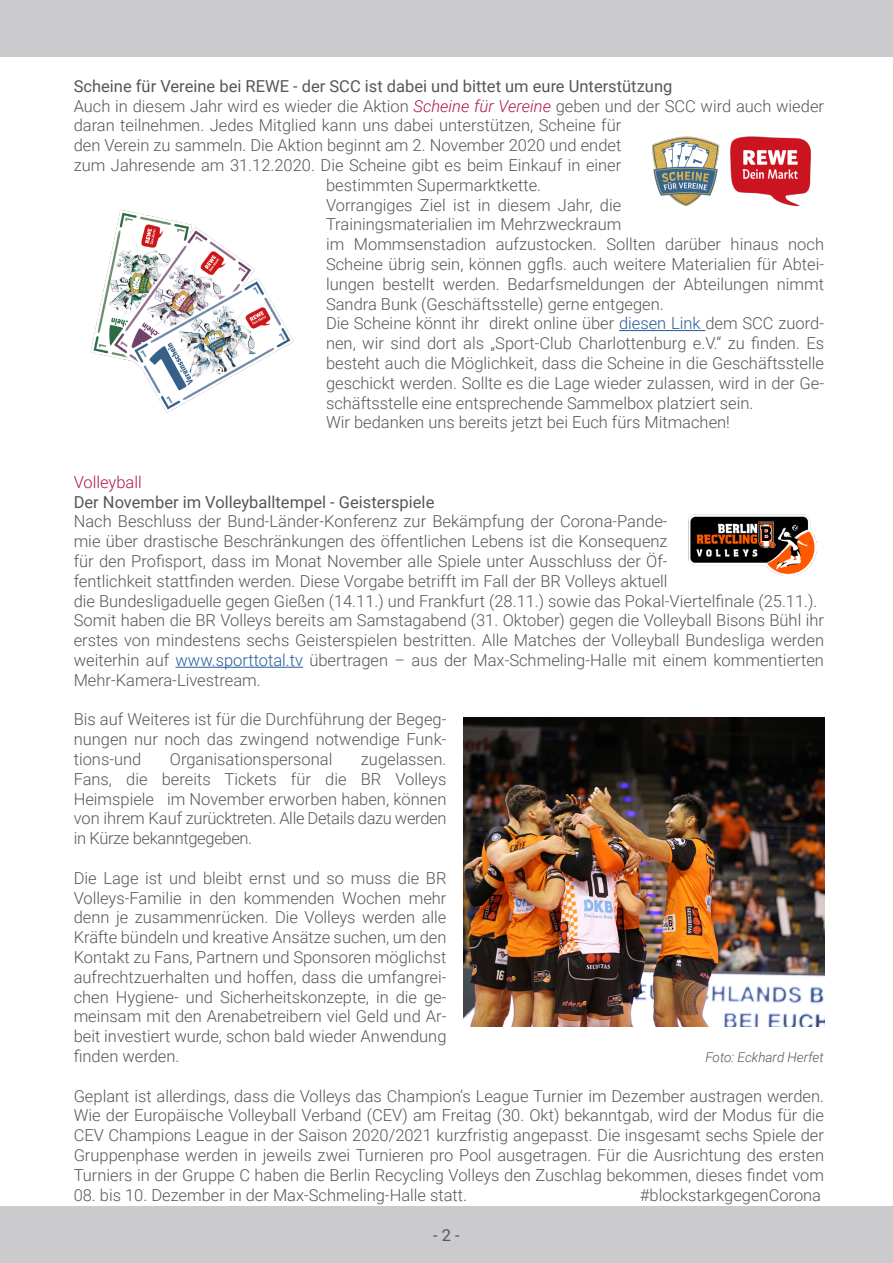
<style>
.page{position:relative;width:893px;height:1263px;background:#fff}
.page>*{position:absolute;margin:0;border:0;box-sizing:border-box;transform-origin:0 0}
.t1{font:300 16.5px/19.8px "Roboto";color:#575658;text-align:justify}
.t2{font:16.5px "Roboto";color:#575658}
.t3{font:300 16.5px "Roboto";color:#b1184a}
.t4{font:italic 300 13.5px "Roboto";color:#575658}
.s1{font-style:italic;color:#b1184a}
.s2{color:#275b9b}
</style>
<div class="page">
<div style="left:0;top:1206px;width:893px;height:57px;background:#cbcbcd"></div>
<div style="left:0;top:0;width:893px;height:57px;background:#cbcbcd"></div>
<hr style="left:619px;top:330px;width:86px;height:1px;background:#275b9b">
<hr style="left:175px;top:667px;width:128px;height:1px;background:#275b9b">
<img style="left:90px;top:210px;width:204px;height:203px">
<img style="left:651px;top:136px;width:160px;height:71px">
<img style="left:689px;top:514px;width:127px;height:61px">
<img style="left:463px;top:718px;width:362px;height:308px">
<p class="t2" style="left:74px;top:74px;width:600px">Scheine für Vereine bei REWE - der SCC ist dabei und bittet um eure Unterstützung</p>
<p class="t1" style="left:74px;top:95px;width:752px">Auch in diesem Jahr wird es wieder die Aktion <span class="s1">Scheine für Vereine</span> geben und der SCC wird auch wieder</p>
<p class="t1" style="left:74px;top:115px;width:549px">daran teilnehmen. Jedes Mitglied kann uns dabei unterstützen, Scheine für</p>
<p class="t1" style="left:74px;top:135px;width:549px">den Verein zu sammeln. Die Aktion beginnt am 2. November 2020 und endet</p>
<p class="t1" style="left:74px;top:155px;width:549px">zum Jahresende am 31.12.2020. Die Scheine gibt es beim Einkauf in einer</p>
<p class="t1" style="left:326px;top:174px;width:217px">bestimmten Supermarktkette.</p>
<p class="t1" style="left:326px;top:194px;width:297px">Vorrangiges Ziel ist in diesem Jahr, die</p>
<p class="t1" style="left:326px;top:214px;width:297px">Trainingsmaterialien im Mehrzweckraum</p>
<p class="t1" style="left:326px;top:234px;width:499px">im Mommsenstadion aufzustocken. Sollten darüber hinaus noch</p>
<p class="t1" style="left:326px;top:254px;width:500px">Scheine übrig sein, können ggfls. auch weitere Materialien für Abtei-</p>
<p class="t1" style="left:326px;top:273px;width:499px">lungen bestellt werden. Bedarfsmeldungen der Abteilungen nimmt</p>
<p class="t1" style="left:326px;top:293px;width:339px">Sandra Bunk (Geschäftsstelle) gerne entgegen.</p>
<p class="t1" style="left:326px;top:313px;width:500px">Die Scheine könnt ihr direkt online über <span class="s2">diesen Link</span> dem SCC zuord-</p>
<p class="t1" style="left:326px;top:333px;width:500px">nen, wir sind dort als „Sport-Club Charlottenburg e.V.“ zu finden. Es</p>
<p class="t1" style="left:326px;top:353px;width:500px">besteht auch die Möglichkeit, dass die Scheine in die Geschäftsstelle</p>
<p class="t1" style="left:326px;top:372px;width:500px">geschickt werden. Sollte es die Lage wieder zulassen, wird in der Ge-</p>
<p class="t1" style="left:326px;top:392px;width:429px">schäftsstelle eine entsprechende Sammelbox platziert sein.</p>
<p class="t1" style="left:326px;top:412px;width:405px">Wir bedanken uns bereits jetzt bei Euch fürs Mitmachen!</p>
<p class="t3" style="left:74px;top:470px;width:70px">Volleyball</p>
<p class="t2" style="left:74px;top:490px;width:362px">Der November im Volleyballtempel - Geisterspiele</p>
<p class="t1" style="left:74px;top:511px;width:752px;text-align:left">Nach Beschluss der Bund-Länder-Konferenz zur Bekämpfung der Corona-Pande-<br>mie über drastische Beschränkungen des öffentlichen Lebens ist die Konsequenz<br>für den Profisport, dass im Monat November alle Spiele unter Ausschluss der Öf-<br>fentlichkeit stattfinden werden. Diese Vorgabe betrifft im Fall der BR Volleys aktuell<br>die Bundesligaduelle gegen Gießen (14.11.) und Frankfurt (28.11.) sowie das Pokal-Viertelfinale (25.11.).<br>Somit haben die BR Volleys bereits am Samstagabend (31. Oktober) gegen die Volleyball Bisons Bühl ihr erstes von mindestens sechs Geisterspielen bestritten. Alle Matches der Volleyball Bundesliga werden weiterhin auf <span class="s2">www.sporttotal.tv</span> übertragen – aus der Max-Schmeling-Halle mit einem kommentierten Mehr-Kamera-Livestream.</p>
<p class="t1" style="left:74px;top:709px;width:374px">Bis auf Weiteres ist für die Durchführung der Begeg&shy;nungen nur noch das zwingend notwendige Funk&shy;tions-und</p>
<p class="t1" style="left:74px;top:749px;width:374px;text-indent:287px">zugelassen.<br>Fans, die bereits Tickets für die BR Volleys Heimspiele im November erworben haben, können von ihrem Kauf zurücktreten. Alle Details dazu werden in Kürze bekanntgegeben.</p>
<p class="t1" style="left:74px;top:867px;width:374px">Die Lage ist und bleibt ernst und so muss die BR Volleys-Familie in den kommenden Wochen mehr denn je zusammenrücken. Die Volleys werden alle Kräfte bündeln und kreative Ansätze suchen, um den Kontakt zu Fans, Partnern und Sponsoren möglichst aufrechtzuerhalten und hoffen, dass die umfangrei&shy;chen Hygiene- und Sicherheitskonzepte, in die ge&shy;meinsam mit den Arenabetreibern viel Geld und Ar&shy;beit investiert wurde, schon bald wieder Anwendung finden werden.</p>
<p class="t1" style="left:74px;top:1085px;width:752px">Geplant ist allerdings, dass die Volleys das Champion‘s League Turnier im Dezember austragen werden.<br>Wie der Europäische Volleyball Verband (CEV) am Freitag (30. Okt) bekanntgab, wird der Modus für die CEV Champions League in der Saison 2020/2021 kurzfristig angepasst. Die insgesamt sechs Spiele der Gruppenphase werden in jeweils zwei Turnieren pro Pool ausgetragen. Für die Ausrichtung des ersten Turniers in der Gruppe C haben die Berlin Recycling Volleys den Zuschlag bekommen, dieses findet vom</p>
<p class="t1" style="left:74px;top:1184px;width:395px">08. bis 10. Dezember in der Max-Schmeling-Halle statt.</p>
<p class="t1" style="left:640px;top:1184px;width:183px">#blockstarkgegenCorona</p>
<p class="t1" style="left:170px;top:749px;width:164px">Organisationspersonal</p>
<p class="t4" style="left:705px;top:1048px;width:120px">Foto: Eckhard Herfet</p>
<p class="t2" style="left:433px;top:1223px;width:28px">- 2 -</p>
</div>
